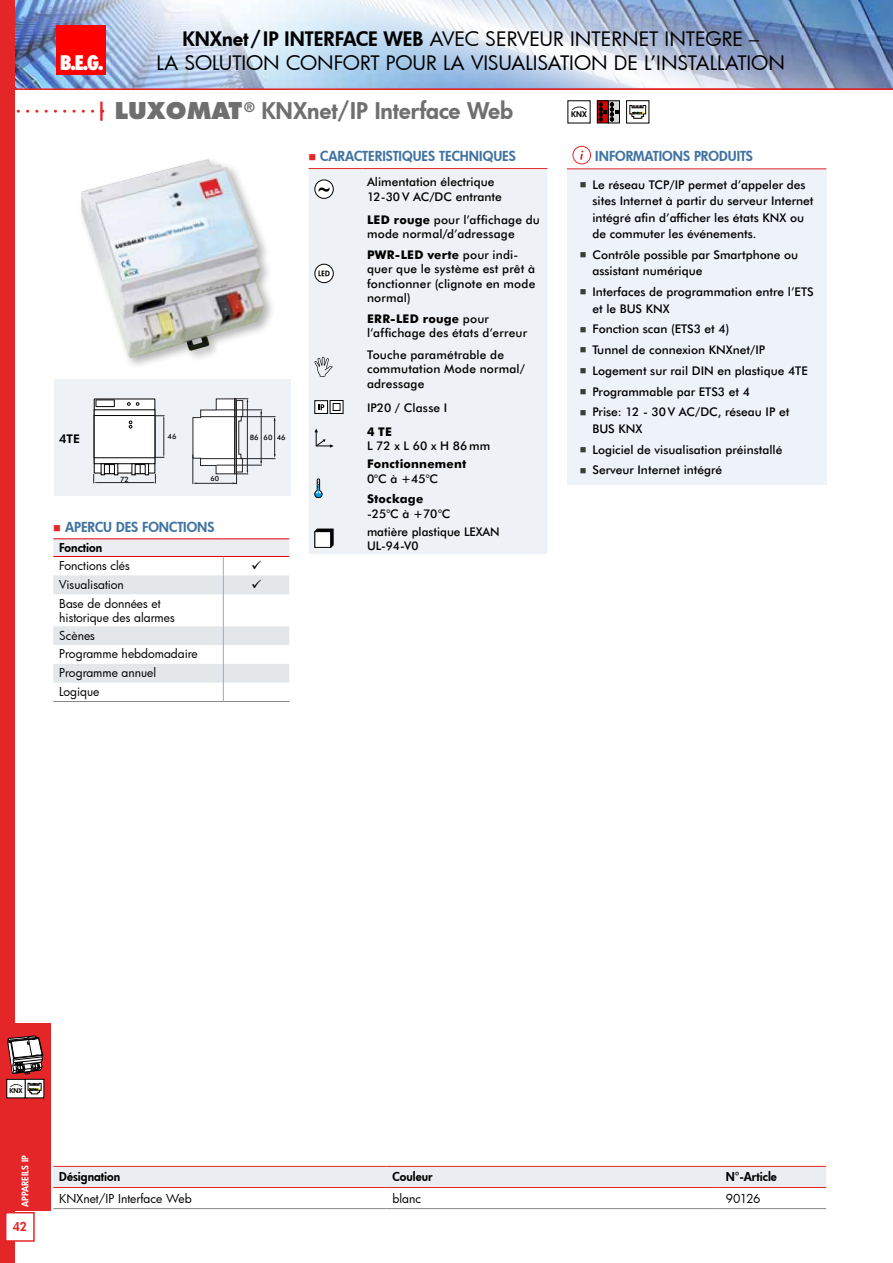
<style>
.page{position:relative;width:893px;height:1263px;background:#fff}
.page>*{position:absolute;margin:0;border:0;box-sizing:border-box;transform-origin:0 0}
.t1{font:800 25.95px "Futura";color:#000}
.t2{font:800 22.5px "Futura";color:#706f6f}
.t3{font:19.5px/23.4px "Futura";color:#000;text-align:center}
.t4{font:800 13.5px "Futura";color:#4073a2}
.t5{font:500 12px/14.4px "Futura BT";color:#000}
.t6{font:12px/18.8px "Futura";color:#000}
.t7{font:800 12px "Futura";color:#000}
.t8{font:700 12px "Futura BT";letter-spacing:.015em;color:#000}
.t9{font:800 12px "Futura BT";color:#000}
.t10{font:800 12px "Futura";color:#e52628}
.t11{font:800 9px "Futura";letter-spacing:.005em;color:#fff}
.t12{font:800 7.8px "Futura";color:#000}
.t13{font:500 7.35px "Futura BT";color:#000}
.t14{font:500 7.2px "Futura BT";color:#000}
.t15{font:800 6.45px "Futura";color:#000}
.s1{font-weight:800}
.s2{font-size:19.2px;color:#e52628}
.s3{font-style:inherit}
.s4{color:#e52628}
.s5{font-weight:700}
</style>
<div class="page">
<img style="left:14px;top:0;width:879px;height:88px">
<div style="left:56px;top:26px;width:49px;height:49px;background:#f00"></div>
<div style="left:0;top:0;width:14px;height:1263px;background:#e52628"></div>
<div style="left:6px;top:1213px;width:28px;height:28px;background:#fff"></div>
<div style="left:5px;top:1212px;width:30px;height:30px;border:2px solid #e52628"></div>
<hr style="left:5px;top:88px;width:888px;height:2px;background:#e52628">
<div style="left:0;top:1023px;width:50px;height:188px;background:#e52628"></div>
<div style="left:309px;top:169px;width:238px;height:385px;background:#eef1f5"></div>
<hr style="left:309px;top:168px;width:54px;height:1px;background:#e52628">
<hr style="left:363px;top:168px;width:184px;height:1px;background:#e52628">
<div style="left:315px;top:180px;width:18px;height:18px;background:#fff;border-radius:50%"></div>
<div style="left:315px;top:180px;width:19px;height:19px;border:1px solid #000;border-radius:50%"></div>
<svg style="left:319px;top:187px;width:10px;height:5px"></svg>
<svg style="left:315px;top:264px;width:18px;height:19px"></svg>
<div style="left:315px;top:264px;width:19px;height:19px;border:1px solid #000;border-radius:50%"></div>
<svg style="left:318px;top:271px;width:12px;height:5px"></svg>
<svg style="left:315px;top:357px;width:18px;height:20px"></svg>
<svg style="left:317px;top:402px;width:9px;height:10px"></svg>
<div style="left:315px;top:400px;width:13px;height:14px;border:1px solid #000"></div>
<svg style="left:319px;top:404px;width:5px;height:6px"></svg>
<svg style="left:332px;top:402px;width:9px;height:10px"></svg>
<div style="left:330px;top:400px;width:13px;height:14px;border:1px solid #000"></div>
<div style="left:333px;top:403px;width:7px;height:7px;background:#fff"></div>
<div style="left:333px;top:403px;width:7px;height:8px;border:1px solid #000"></div>
<svg style="left:315px;top:429px;width:19px;height:19px"></svg>
<svg style="left:314px;top:478px;width:8px;height:20px"></svg>
<svg style="left:315px;top:528px;width:19px;height:20px"></svg>
<div style="left:315px;top:532px;width:16px;height:15px;background:#fff"></div>
<div style="left:315px;top:531px;width:16px;height:17px;border:1px solid #000"></div>
<svg style="left:14px;top:110px;width:79px;height:3px"></svg>
<div style="left:53px;top:1167px;width:773px;height:20px;background:#eaeef3"></div>
<hr style="left:53px;top:1187px;width:334px;height:1px;background:#e52628">
<hr style="left:387px;top:1187px;width:333px;height:1px;background:#e52628">
<hr style="left:720px;top:1187px;width:106px;height:1px;background:#e52628">
<hr style="left:53px;top:1208px;width:334px;height:1px;background:#878787">
<hr style="left:387px;top:1208px;width:333px;height:1px;background:#878787">
<hr style="left:720px;top:1208px;width:106px;height:1px;background:#878787">
<hr style="left:53px;top:1166px;width:334px;height:1px;background:#e52628">
<hr style="left:387px;top:1166px;width:333px;height:1px;background:#e52628">
<hr style="left:720px;top:1166px;width:106px;height:1px;background:#e52628">
<div style="left:573px;top:146px;width:18px;height:18px;border:1px solid #e52628;border-radius:50%"></div>
<svg style="left:580px;top:150px;width:3px;height:10px"></svg>
<svg style="left:572px;top:106px;width:15px;height:4px"></svg>
<div style="left:597px;top:100px;width:12px;height:23px;border:1px solid #000"></div>
<div style="left:608px;top:100px;width:12px;height:23px;border:1px solid #000"></div>
<svg style="left:599px;top:102px;width:19px;height:20px"></svg>
<div style="left:626px;top:100px;width:23px;height:23px;border:1px solid #000"></div>
<svg style="left:629px;top:105px;width:17px;height:14px"></svg>
<div style="left:567px;top:169px;width:259px;height:316px;background:#eef2f9"></div>
<hr style="left:567px;top:168px;width:259px;height:1px;background:#e52628">
<hr style="left:53px;top:538px;width:170px;height:1px;background:#d00">
<hr style="left:223px;top:538px;width:66px;height:1px;background:#d00">
<hr style="left:53px;top:701px;width:170px;height:1px;background:#878787">
<hr style="left:223px;top:701px;width:66px;height:1px;background:#878787">
<div style="left:54px;top:379px;width:236px;height:117px;background:#eef1f5"></div>
<hr style="left:217px;top:465px;width:45px;height:1px;background:#262629">
<hr style="left:216px;top:410px;width:46px;height:1px;background:#262629">
<hr style="left:261px;top:412px;width:1px;height:50px;background:#262629">
<hr style="left:200px;top:458px;width:75px;height:1px;background:#262629">
<hr style="left:201px;top:416px;width:75px;height:1px;background:#262629">
<hr style="left:274px;top:418px;width:1px;height:37px;background:#262629">
<svg style="left:192px;top:398px;width:56px;height:86px"></svg>
<div style="left:94px;top:399px;width:61px;height:74px;border:1px solid #000"></div>
<div style="left:96px;top:400px;width:19px;height:7px;border:1px solid #000"></div>
<svg style="left:93px;top:402px;width:72px;height:81px"></svg>
<div style="left:78px;top:156px;width:198px;height:214px;background:#000;opacity:.3"></div>
<img style="left:82px;top:159px;width:183px;height:199px">
<div style="left:7px;top:1079px;width:18px;height:19px;background:#fff"></div>
<div style="left:25px;top:1079px;width:19px;height:19px;background:#fff"></div>
<svg style="left:7px;top:1035px;width:36px;height:60px"></svg>
<svg style="left:53px;top:539px;width:236px;height:162px"></svg>
<h3 class="t3" style="left:157px;top:27px;width:630px"><span class="s1">KNXNET/IP INTERFACE WEB</span> avec s erveur Internet integre –<br>la solution confort pour la visualisation de l’installation</h3>
<h1 class="t1" style="left:60px;top:49px;width:210px"><sup>B.E.G.</sup> LUXOMAT<sup>®</sup></h1>
<h2 class="t2" style="left:96px;top:96px;width:419px"><span class="s2">|</span> <span class="s3">LUXOMAT</span><sup>®</sup> KNXNET/IP INTERFACE WEB</h2>
<p class="t12" style="left:571px;top:109px;width:17px">KNX</p>
<p class="t13" style="left:167px;top:432px;width:11px">46</p>
<p class="t9" style="left:59px;top:432px;width:15px">4TE</p>
<p class="t13" style="left:250px;top:433px;width:37px">86 60 46</p>
<p class="t13" style="left:120px;top:474px;width:10px">72</p>
<p class="t14" style="left:210px;top:474px;width:10px">60</p>
<p class="t4" style="left:53px;top:518px;width:163px"><span class="s4">■</span> APERCU DES FONCTIONS</p>
<p class="t7" style="left:59px;top:540px;width:45px">FONCTION</p>
<p class="t6" style="left:59px;top:556px;width:72px">Fonctions clés</p>
<p class="t6" style="left:59px;top:575px;width:66px">Visualisation</p>
<p class="t6" style="left:59px;top:596px;width:117px;line-height:14.4px">Base de données et historique des alarmes</p>
<p class="t6" style="left:59px;top:626px;width:140px">Scènes<br>Programme hebdomadaire<br>Programme annuel<br>Logique</p>
<p class="t4" style="left:309px;top:147px;width:209px"><span class="s4">■</span> CARACTERISTIQUES TECHNIQUES</p>
<p class="t4" style="left:595px;top:147px;width:159px">INFORMATIONS PRODUITS</p>
<p class="t5" style="left:367px;top:174px;width:136px;line-height:15px">Alimentation électrique<br>12-30V AC/DC entrante</p>
<p class="t5" style="left:367px;top:212px;width:174px"><span class="s5">LED rouge</span> pour l’affichage du mode normal/d’adressage</p>
<p class="t5" style="left:367px;top:247px;width:170px"><span class="s5">PWR-LED verte</span> pour indi&shy;quer que le système est prêt à fonctionner (clignote en mode normal)</p>
<p class="t5" style="left:367px;top:311px;width:162px"><span class="s5">ERR-LED rouge</span> pour l’affichage des états d’erreur</p>
<p class="t5" style="left:367px;top:347px;width:160px">Touche paramétrable de commutation Mode normal/ adressage</p>
<p class="t5" style="left:367px;top:400px;width:82px">IP20 / Classe I</p>
<p class="t8" style="left:367px;top:424px;width:26px">4 TE</p>
<p class="t5" style="left:367px;top:439px;width:125px">L 72 x L 60 x H 86 mm</p>
<p class="t8" style="left:367px;top:457px;width:101px">Fonctionnement</p>
<p class="t5" style="left:367px;top:471px;width:73px">0°C à +45°C</p>
<p class="t8" style="left:367px;top:492px;width:58px">Stockage</p>
<p class="t5" style="left:367px;top:505px;width:134px;line-height:17.7px">-25°C à +70°C<br>matière plastique LEXAN</p>
<p class="t5" style="left:367px;top:538px;width:53px">UL-94-V0</p>
<p class="t5" style="left:592px;top:176px;width:223px;line-height:16.5px">Le réseau TCP/IP permet d’appeler des sites Internet à partir du serveur Internet intégré afin d’afficher les états KNX ou de commuter les événements.</p>
<p class="t5" style="left:592px;top:246px;width:207px;line-height:16.5px">Contrôle possible par Smartphone ou assistant numérique</p>
<p class="t5" style="left:592px;top:284px;width:223px;line-height:16.5px">Interfaces de programmation entre l’ETS et le BUS KNX</p>
<p class="t5" style="left:592px;top:319px;width:217px;line-height:20.7px">Fonction scan (ETS3 et 4)<br>Tunnel de connexion KNXnet/IP<br>Logement sur rail DIN en plastique 4TE<br>Programmable par ETS3 et 4<br>Prise: 12 - 30V AC/DC, réseau IP et</p>
<p class="t5" style="left:592px;top:418px;width:191px;line-height:20.7px">BUS KNX<br>Logiciel de visualisation préinstallé<br>Serveur Internet intégré</p>
<p class="t15" style="left:10px;top:1086px;width:14px">KNX</p>
<p class="t11" style="left:19px;top:1207px;width:53px;rotate:-90deg">APPAREILS IP</p>
<p class="t10" style="left:13px;top:1219px;width:15px">42</p>
<p class="t7" style="left:59px;top:1169px;width:63px">DÉSIGNATION</p>
<p class="t7" style="left:393px;top:1169px;width:42px">COULEUR</p>
<p class="t7" style="left:726px;top:1169px;width:53px">N°-ARTICLE</p>
<p class="t6" style="left:59px;top:1188px;width:134px">KNXnet/IP Interface Web</p>
<p class="t6" style="left:393px;top:1188px;width:30px">blanc</p>
<p class="t6" style="left:726px;top:1188px;width:36px">90126</p>
</div>
